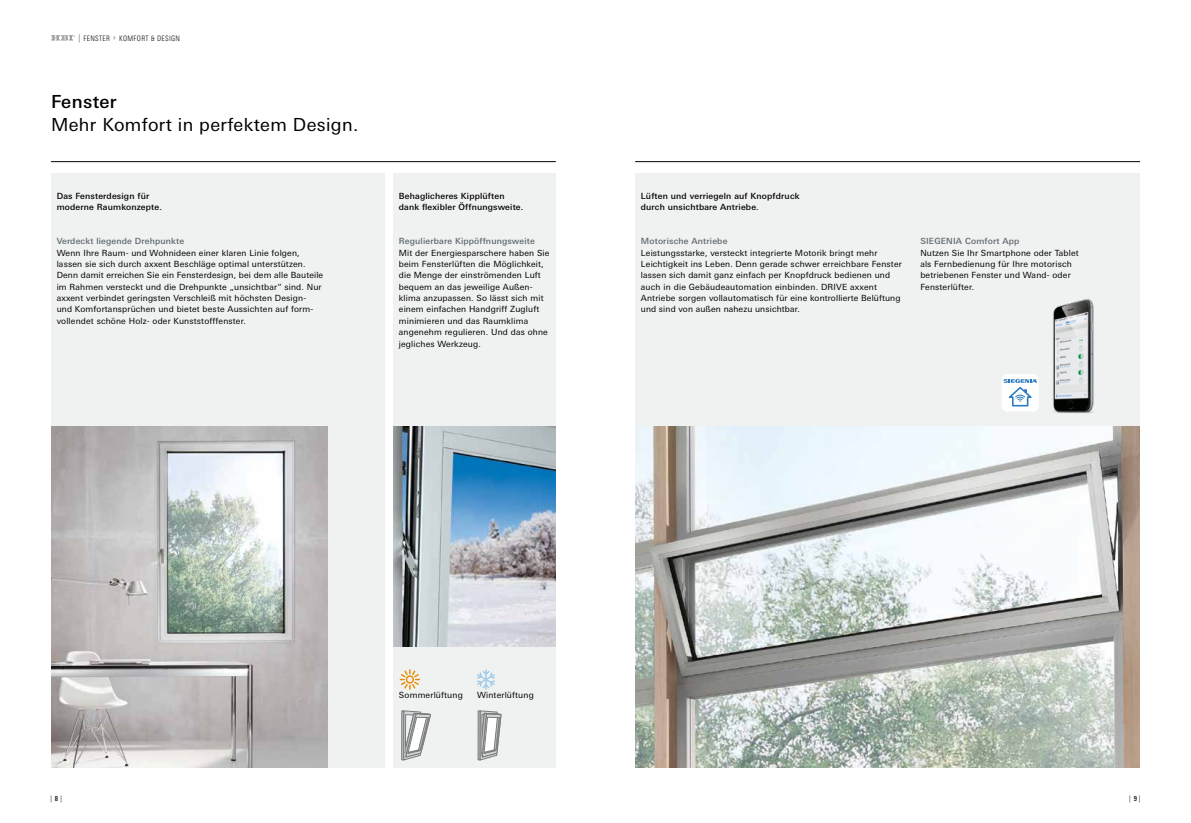
<style>
.page{position:relative;width:1191px;height:823px;background:#fff}
.page>*{position:absolute;margin:0;border:0;box-sizing:border-box;transform-origin:0 0}
.t1{font:18px "Linotype Univers Basic";letter-spacing:.02em;color:#000}
.t2{font:500 18px "Linotype Univers Basic";color:#000}
.t3{font:8.5px/11.3px "Linotype Univers Basic";letter-spacing:.02em;color:#000}
.t4{font:500 8.5px/11.3px "Linotype Univers Basic";letter-spacing:.02em;color:#000}
.t5{font:500 8.5px "Linotype Univers Basic";letter-spacing:.02em;color:#5d686d}
.t6{font:300 condensed 7.5px "Linotype Univers";letter-spacing:.045em;color:#000}
.t7{font:300 condensed 7px "Linotype Univers";color:#000}
.s1{font-size:8.6px;color:#636362}
.s2{font-weight:500}
</style>
<div class="page">
<svg style="left:51px;top:35px;width:24px;height:6px"></svg>
<div style="left:393px;top:173px;width:163px;height:594px;background:#f0f1f1"></div>
<div style="left:51px;top:173px;width:334px;height:594px;background:#f0f1f1"></div>
<div style="left:635px;top:173px;width:505px;height:594px;background:#f0f1f1"></div>
<img style="left:393px;top:426px;width:163px;height:220px">
<svg style="left:477px;top:669px;width:18px;height:20px"></svg>
<svg style="left:400px;top:669px;width:20px;height:20px"></svg>
<div style="left:401px;top:710px;width:3px;height:49px;border:1px solid #7b7b7a"></div>
<svg style="left:403px;top:710px;width:28px;height:49px"></svg>
<div style="left:478px;top:710px;width:2px;height:49px;border:1px solid #7b7b7a"></div>
<svg style="left:480px;top:710px;width:22px;height:49px"></svg>
<img style="left:635px;top:426px;width:505px;height:341px">
<img style="left:51px;top:426px;width:277px;height:341px">
<img style="left:1037px;top:299px;width:57px;height:114px">
<hr style="left:635px;top:161px;width:505px;height:1px;background:#000">
<hr style="left:51px;top:161px;width:505px;height:1px;background:#000">
<div style="left:1001px;top:374px;width:37px;height:37px;background:#fff;border-radius:6px"></div>
<svg style="left:1003px;top:379px;width:34px;height:27px"></svg>
<p class="t6" style="left:78px;top:34px;width:103px"><span class="s1">|</span> FENSTER KOMFORT &amp; DESIGN</p>
<h1 class="t2" style="left:51px;top:91px;width:67px">Fenster</h1>
<h1 class="t1" style="left:51px;top:114px;width:309px">Mehr Komfort in perfektem Design.</h1>
<p class="t4" style="left:57px;top:190px;width:107px">Das Fensterdesign für moderne Raumkonzepte.</p>
<p class="t5" style="left:57px;top:236px;width:129px">Verdeckt liegende Drehpunkte</p>
<p class="t3" style="left:57px;top:247px;width:268px">Wenn Ihre Raum- und Wohnideen einer klaren Linie folgen, lassen sie sich durch axxent Beschläge optimal unterstützen.<br>Denn damit erreichen Sie ein Fensterdesign, bei dem alle Bauteile im Rahmen versteckt und die Drehpunkte „unsichtbar“ sind. Nur axxent verbindet geringsten Verschleiß mit höchsten Design-<br>und Komfortansprüchen und bietet beste Aussichten auf form&shy;vollendet schöne Holz- oder Kunststofffenster.</p>
<p class="t4" style="left:399px;top:190px;width:126px">Behaglicheres Kipplüften dank flexibler Öffnungsweite.</p>
<p class="t5" style="left:399px;top:236px;width:137px">Regulierbare Kippöffnungsweite</p>
<p class="t3" style="left:399px;top:247px;width:152px">Mit der Energiesparschere haben Sie beim Fensterlüften die Möglichkeit, die Menge der einströmenden Luft bequem an das jeweilige Außen&shy;klima anzupassen. So lässt sich mit einem einfachen Handgriff Zugluft minimieren und das Raumklima angenehm regulieren. Und das ohne jegliches Werkzeug.</p>
<p class="t4" style="left:641px;top:190px;width:160px">Lüften und verriegeln auf Knopfdruck durch unsichtbare Antriebe.</p>
<p class="t5" style="left:641px;top:236px;width:88px">M otorische Antriebe</p>
<p class="t3" style="left:641px;top:247px;width:262px">Leistungsstarke, versteckt integrierte Motorik bringt mehr Leichtigkeit ins Leben. Denn gerade schwer erreichbare Fenster lassen sich damit ganz einfach per Knopfdruck bedienen und auch in die Gebäudeautomation einbinden. DRIVE axxent Antriebe sorgen vollautomatisch für eine kontrollierte Belüftung und sind von außen nahezu unsichtbar.</p>
<p class="t5" style="left:920px;top:236px;width:100px">SIEGENIA Comfort App</p>
<p class="t3" style="left:920px;top:247px;width:160px">Nutzen Sie Ihr Smartphone oder Tablet als Fernbedienung für Ihre motorisch betriebenen Fenster und Wand- oder<br>Fensterlüfter.</p>
<p class="t3" style="left:399px;top:689px;width:65px">Sommerlüftung</p>
<p class="t3" style="left:477px;top:689px;width:58px">Winterlüftung</p>
<p class="t7" style="left:50px;top:793px;width:13px">| <span class="s2">8</span> |</p>
<p class="t7" style="left:1129px;top:793px;width:13px">| <span class="s2">9</span> |</p>
</div>
